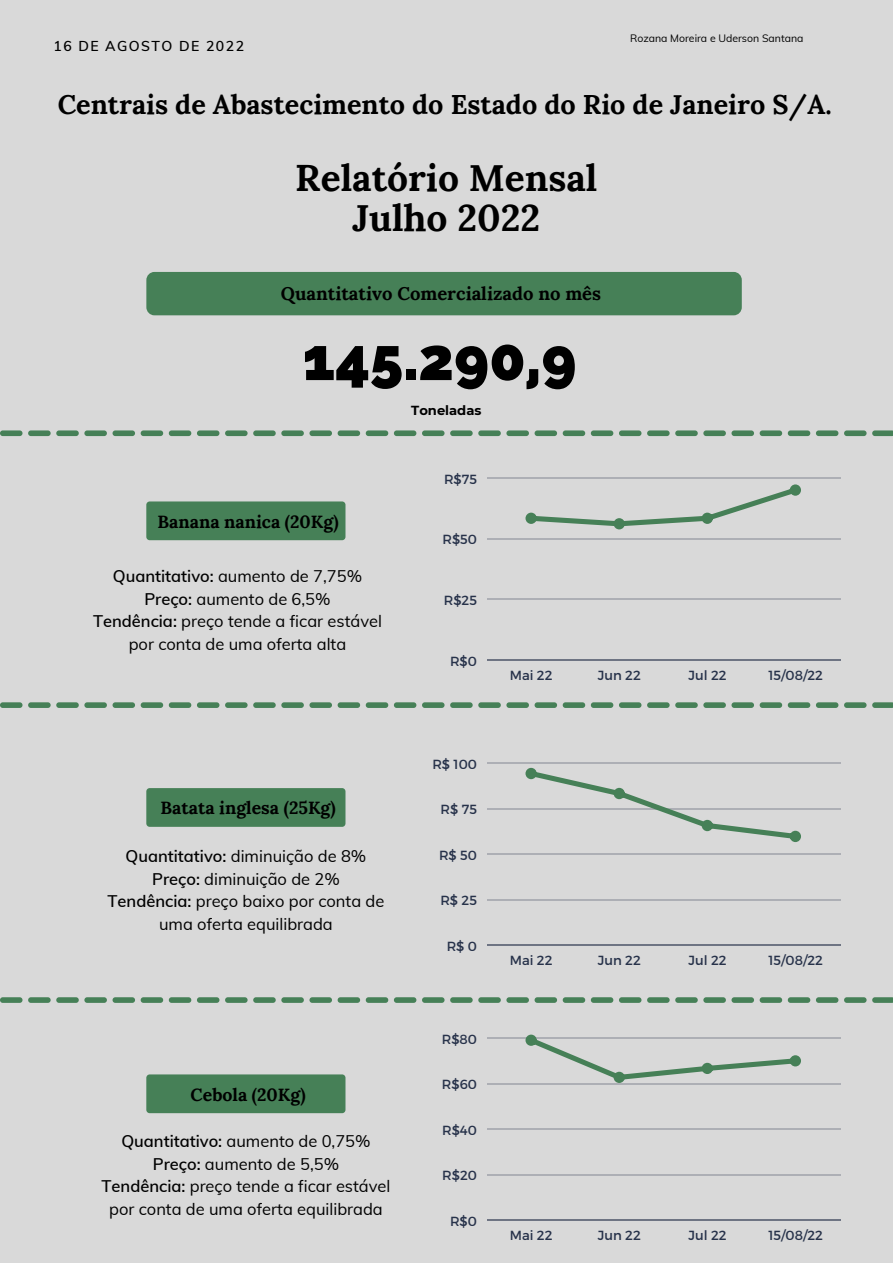
<style>
.page{position:relative;width:893px;height:1264px;background:#fff}
.page>*{position:absolute;margin:0;border:0;box-sizing:border-box;transform-origin:0 0}
.t1{font:800 59.55px "Raleway";color:#000}
.t2{font:700 37.05px/39.3px "Lora";color:#000;text-align:center}
.t3{font:700 27px "Lora";color:#000}
.t4{font:700 18.45px "Lora";color:#000}
.t5{font:700 17.7px "Lora";color:#000}
.t6{font:16.5px/22.5px "Muli";color:#000;text-align:center}
.t7{font:600 13.95px "Muli";letter-spacing:.105em;color:#000}
.t8{font:13.2px "Montserrat";color:#27324a}
.t9{font:700 13.05px "Montserrat";color:#000}
.t10{font:10.5px "Muli";color:#000}
.s1{font-weight:600}
</style>
<div class="page">
<div style="left:0;top:0;width:892px;height:1262px;background:#d9d9d9"></div>
<div style="left:146px;top:501px;width:199px;height:39px;background:#468057;border-radius:3px"></div>
<div style="left:146px;top:272px;width:595px;height:43px;background:#468057;border-radius:8px"></div>
<div style="left:146px;top:788px;width:199px;height:38px;background:#468057;border-radius:3px"></div>
<div style="left:146px;top:1074px;width:199px;height:39px;background:#468057;border-radius:3px"></div>
<hr style="left:487px;top:477px;width:353px;height:1px;background:#27324a">
<hr style="left:487px;top:538px;width:353px;height:1px;background:#27324a">
<hr style="left:487px;top:599px;width:353px;height:1px;background:#27324a">
<hr style="left:487px;top:659px;width:353px;height:1px;background:#27324a">
<svg style="left:525px;top:484px;width:276px;height:45px"></svg>
<hr style="left:487px;top:762px;width:353px;height:1px;background:#27324a">
<hr style="left:487px;top:808px;width:353px;height:1px;background:#27324a">
<hr style="left:487px;top:853px;width:353px;height:1px;background:#27324a">
<hr style="left:487px;top:899px;width:353px;height:1px;background:#27324a">
<hr style="left:487px;top:944px;width:353px;height:1px;background:#27324a">
<svg style="left:525px;top:767px;width:276px;height:75px"></svg>
<hr style="left:487px;top:1037px;width:353px;height:1px;background:#27324a">
<hr style="left:487px;top:1083px;width:353px;height:1px;background:#27324a">
<hr style="left:487px;top:1128px;width:353px;height:1px;background:#27324a">
<hr style="left:487px;top:1174px;width:353px;height:1px;background:#27324a">
<hr style="left:487px;top:1219px;width:353px;height:1px;background:#27324a">
<svg style="left:525px;top:1034px;width:276px;height:48px"></svg>
<svg style="left:0;top:702px;width:892px;height:6px"></svg>
<svg style="left:0;top:997px;width:892px;height:5px"></svg>
<svg style="left:0;top:430px;width:892px;height:6px"></svg>
<p class="t7" style="left:53px;top:37px;width:192px">16 DE AGOSTO DE 2022</p>
<p class="t10" style="left:630px;top:32px;width:175px">Rozana Moreira e Uderson Santana</p>
<h3 class="t3" style="left:58px;top:87px;width:775px">Centrais de Abastecimento do Estado do Rio de Janeiro S/A.</h3>
<h2 class="t2" style="left:295px;top:158px;width:304px">Relatório Mensal<br>Julho 2022</h2>
<p class="t4" style="left:281px;top:281px;width:322px">Quantitativo Comercializado no mês</p>
<h1 class="t1" style="left:302px;top:324px;width:275px">145.290,9</h1>
<p class="t9" style="left:411px;top:402px;width:72px">Toneladas</p>
<p class="t5" style="left:158px;top:510px;width:182px">Banana nanica (20Kg)</p>
<p class="t6" style="left:93px;top:564px;width:290px"><span class="s1">Quantitativo:</span> aumento de 7,75%<br><span class="s1">Preço:</span> aumento de 6,5%<br><span class="s1">Tendência:</span> preço tende a ficar estável por conta de uma oferta alta</p>
<p class="t5" style="left:160px;top:796px;width:177px">Batata inglesa (25Kg)</p>
<p class="t6" style="left:108px;top:844px;width:278px"><span class="s1">Quantitativo:</span> diminuição de 8%<br><span class="s1">Preço:</span> diminuição de 2%<br><span class="s1">Tendência:</span> preço baixo por conta de uma oferta equilibrada</p>
<p class="t5" style="left:191px;top:1082px;width:116px">Cebola (20Kg)</p>
<p class="t6" style="left:101px;top:1129px;width:290px"><span class="s1">Quantitativo:</span> aumento de 0,75%<br><span class="s1">Preço:</span> aumento de 5,5%<br><span class="s1">Tendência:</span> preço tende a ficar estável por conta de uma oferta equilibrada</p>
<p class="t8" style="left:444px;top:470px;width:34px">R$75</p>
<p class="t8" style="left:442px;top:531px;width:36px">R$50</p>
<p class="t8" style="left:444px;top:591px;width:35px">R$25</p>
<p class="t8" style="left:450px;top:652px;width:28px">R$0</p>
<p class="t8" style="left:432px;top:755px;width:46px">R$ 100</p>
<p class="t8" style="left:440px;top:801px;width:38px">R$ 75</p>
<p class="t8" style="left:439px;top:846px;width:39px">R$ 50</p>
<p class="t8" style="left:440px;top:892px;width:38px">R$ 25</p>
<p class="t8" style="left:446px;top:937px;width:32px">R$ 0</p>
<p class="t8" style="left:442px;top:1030px;width:37px">R$80</p>
<p class="t8" style="left:442px;top:1075px;width:37px">R$60</p>
<p class="t8" style="left:442px;top:1121px;width:36px">R$40</p>
<p class="t8" style="left:442px;top:1166px;width:36px">R$20</p>
<p class="t8" style="left:450px;top:1212px;width:28px">R$0</p>
<p class="t8" style="left:509px;top:666px;width:44px">Mai 22</p>
<p class="t8" style="left:597px;top:666px;width:44px">Jun 22</p>
<p class="t8" style="left:688px;top:666px;width:40px">Jul 22</p>
<p class="t8" style="left:768px;top:666px;width:56px">15/08/22</p>
<p class="t8" style="left:509px;top:951px;width:44px">Mai 22</p>
<p class="t8" style="left:597px;top:951px;width:44px">Jun 22</p>
<p class="t8" style="left:688px;top:951px;width:40px">Jul 22</p>
<p class="t8" style="left:768px;top:951px;width:56px">15/08/22</p>
<p class="t8" style="left:509px;top:1226px;width:44px">Mai 22</p>
<p class="t8" style="left:597px;top:1226px;width:44px">Jun 22</p>
<p class="t8" style="left:688px;top:1226px;width:40px">Jul 22</p>
<p class="t8" style="left:768px;top:1226px;width:56px">15/08/22</p>
</div>
